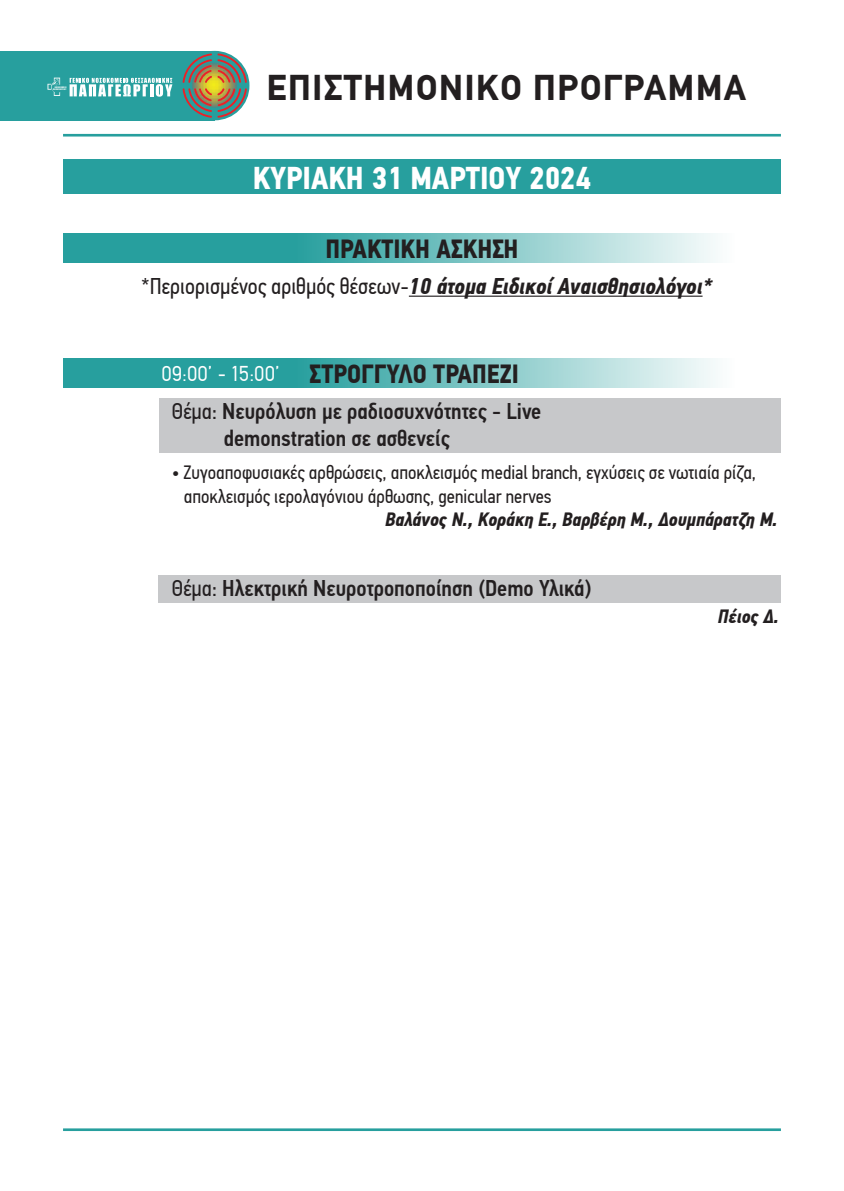
<style>
.page{position:relative;width:844px;height:1191px;background:#fff}
.page>*{position:absolute;margin:0;border:0;box-sizing:border-box;transform-origin:0 0}
.t1{font:700 35px "CF Din";letter-spacing:.05em;color:#231f20}
.t2{font:700 31.5px "PF Din Text Cond Pro";color:#fff}
.t3{font:700 26.25px "PF Din Text Cond Pro";color:#231f20}
.t4{font:500 22.75px/27.3px "PF Din Text Cond Pro";color:#231f20}
.t5{font:italic 700 22.75px "PF Din Text Cond Pro";color:#231f20}
.t6{font:19.25px/23.1px "PF Din Text Cond Pro";color:#231f20}
.t7{font:italic 700 19.25px "PF Din Text Cond Pro";color:#231f20}
.t8{font:1.93px/1.9px "Impact";letter-spacing:.1em;color:#fff;text-align:right}
.s1{font-weight:400;font-style:normal}
.s2{font-family:"CF Din";font-weight:400;font-size:21px;color:#fff}
.s3{font-weight:400}
</style>
<div class="page">
<div style="left:0;top:51px;width:215px;height:69px;background:#279f9e"></div>
<hr style="left:63px;top:134px;width:717px;height:2px;background:#279f9e">
<hr style="left:63px;top:1128px;width:717px;height:3px;background:#279f9e">
<div style="left:180px;top:51px;width:69px;height:69px;background:#279f9e;border-radius:50%"></div>
<svg style="left:182px;top:53px;width:65px;height:65px"></svg>
<svg style="left:47px;top:78px;width:13px;height:18px"></svg>
<svg style="left:70px;top:78px;width:102px;height:19px"></svg>
<div style="left:159px;top:575px;width:621px;height:27px;background:#c7c8ca"></div>
<div style="left:63px;top:159px;width:717px;height:35px;background:#279f9e"></div>
<div style="left:296px;top:233px;width:440px;height:29px;background:linear-gradient(to right,#289f9e,#fdfefe)"></div>
<div style="left:63px;top:233px;width:234px;height:29px;background:#279f9e"></div>
<div style="left:159px;top:398px;width:621px;height:55px;background:#c7c8ca"></div>
<div style="left:296px;top:358px;width:440px;height:30px;background:linear-gradient(to right,#289f9e,#fdfefe)"></div>
<div style="left:63px;top:358px;width:234px;height:30px;background:#279f9e"></div>
<hr style="left:409px;top:296px;width:293px;height:1px;background:#231f20">
<p class="t8" style="left:53px;top:86px;width:15px">ΝΟΣΟΚΟΜΕΙΟ<br>ΠΑΠΑΓΕΩΡΓΙΟΥ</p>
<h1 class="t1" style="left:267px;top:68px;width:480px">ΕΠΙΣΤΗΜΟΝΙΚΟ ΠΡΟΓΡΑΜΜΑ</h1>
<h2 class="t2" style="left:253px;top:158px;width:340px">ΚΥΡΙΑΚΗ 31 ΜΑΡΤΊΟΥ 2024</h2>
<h3 class="t3" style="left:325px;top:233px;width:194px">ΠΡΑΚΤΙΚΗ ΑΣΚΗΣΗ</h3>
<p class="t5" style="left:141px;top:273px;width:572px"><span class="s1">*Περιορισμένος αριθμός θέσεων-</span>10 άτομα Ειδικοί Αναισθησιολόγοι*</p>
<h3 class="t3" style="left:161px;top:358px;width:359px"><span class="s2">09:00’ - 15:00’</span> ΣΤΡΟΓΓΥΛΟ ΤΡΑΠΕΖΙ</h3>
<p class="t4" style="left:224px;top:398px;width:319px;text-indent:-52px"><span class="s3">Θέμα:</span> Νευρόλυση με ραδιοσυχνότητες - Live demonstration σε ασθενείς</p>
<p class="t6" style="left:184px;top:461px;width:573px;text-indent:-12px">• Ζυγοαποφυσιακές αρθρώσεις, αποκλεισμός medial branch, εγχύσεις σε νωτιαία ρίζα, αποκλεισμός ιερολαγόνιου άρθωσης, genicular nerves</p>
<p class="t7" style="left:385px;top:507px;width:394px">Βαλάνος Ν., Κοράκη Ε., Βαρβέρη Μ., Δουμπάρατζη Μ.</p>
<p class="t4" style="left:172px;top:574px;width:421px"><span class="s3">Θέμα:</span> Ηλεκτρική Νευροτροποποίηση (Demo Υλικά)</p>
<p class="t7" style="left:717px;top:605px;width:63px">Πέιος Δ.</p>
</div>
